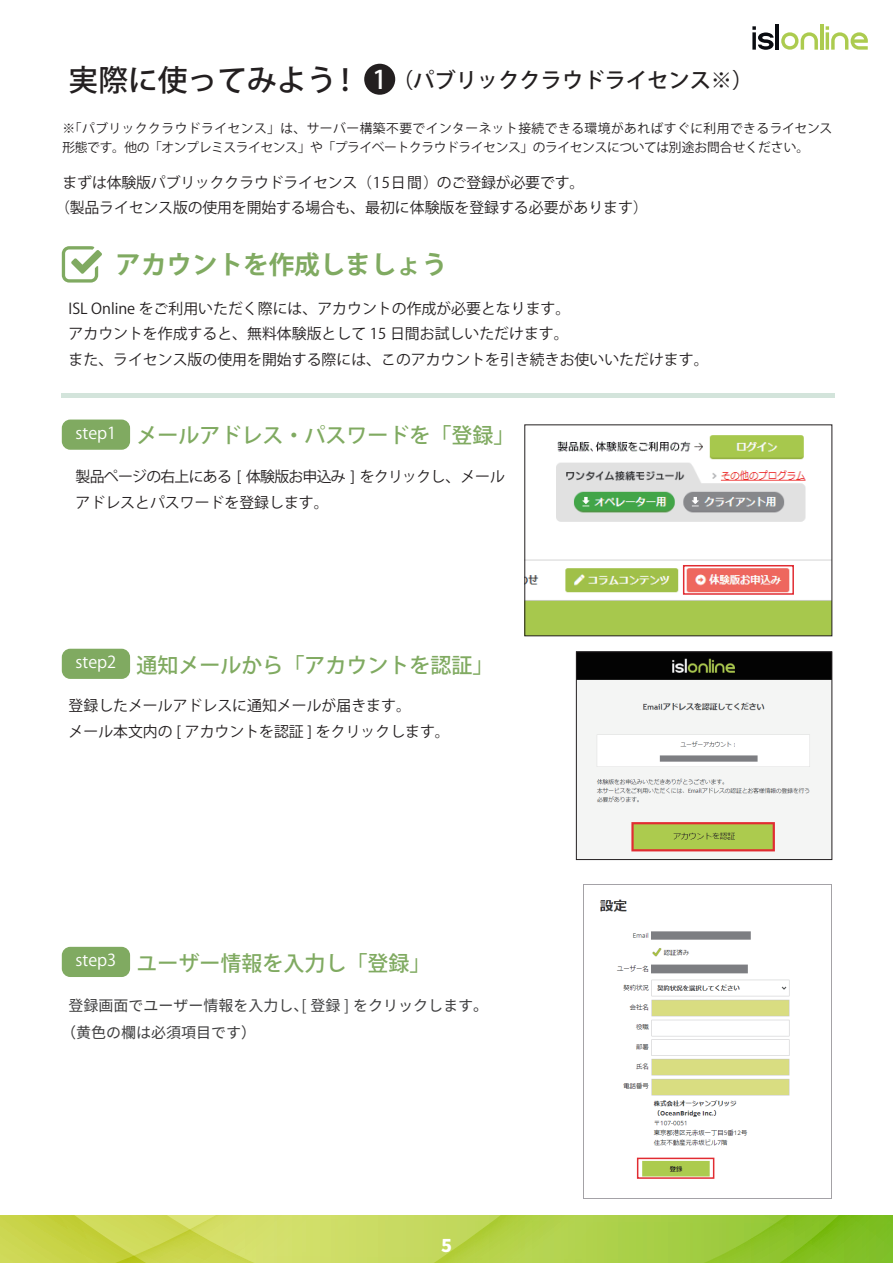
<style>
.page{position:relative;width:893px;height:1263px;background:#fff}
.page>*{position:absolute;margin:0;border:0;box-sizing:border-box;transform-origin:0 0}
.t1{font:700 25.5px "Koz Go Pro";color:#80aa61}
.t2{font:500 21.3px "Koz Go Pro";color:#231f20}
.t3{font:500 21px "Koz Go Pr 6 N";color:#80aa61}
.t4{font:15px/26.2px "Source Han Sans JP";color:#3e3e3f}
.t5{font:14.85px/25.5px "Koz Go Pro";color:#231f20}
.t6{font:14.85px/25.5px "Koz Go Pro";letter-spacing:-.05em;color:#231f20}
.t7{font:12.75px/19.2px "Koz Go Pro";color:#231f20}
.s1{font-size:29.7px}
.s2{font-size:25.5px;color:#fff}
</style>
<div class="page">
<img style="left:526px;top:435px;width:304px;height:199px">
<div style="left:62px;top:419px;width:68px;height:31px;background:#80aa61;border-radius:9px"></div>
<svg style="left:752px;top:26px;width:21px;height:24px"></svg>
<hr style="left:776px;top:24px;width:3px;height:26px;background:#0a0c11">
<svg style="left:781px;top:32px;width:37px;height:18px"></svg>
<hr style="left:820px;top:24px;width:3px;height:26px;background:#accb4f">
<svg style="left:826px;top:26px;width:42px;height:24px"></svg>
<svg style="left:62px;top:246px;width:40px;height:37px"></svg>
<div style="left:524px;top:424px;width:308px;height:212px;border:1px solid #231f20"></div>
<div style="left:683px;top:565px;width:111px;height:30px;border:2px solid #e12c32"></div>
<div style="left:62px;top:649px;width:68px;height:30px;background:#80aa61;border-radius:9px"></div>
<div style="left:62px;top:947px;width:68px;height:30px;background:#80aa61;border-radius:9px"></div>
<div style="left:62px;top:393px;width:773px;height:5px;background:#d3e4db"></div>
<div style="left:364px;top:64px;width:31px;height:31px;background:#231f20;border-radius:50%"></div>
<img style="left:578px;top:653px;width:252px;height:205px">
<div style="left:576px;top:651px;width:256px;height:209px;border:1px solid #231f20"></div>
<img style="left:584px;top:884px;width:248px;height:315px">
<div style="left:637px;top:1157px;width:77px;height:22px;border:2px solid #e12c32"></div>
<svg style="left:0;top:1215px;width:893px;height:47px;background:#b5d24a"></svg>
<h2 class="t2" style="left:69px;top:66px;width:686px"><span class="s1">実際に使ってみよう！</span> <span class="s2">1</span> （パブリッククラウドライセンス※）</h2>
<p class="t7" style="left:63px;top:119px;width:771px">※「パブリッククラウドライセンス」は、サーバー構築不要でインターネット接続できる環境があればすぐに利用できるライセンス形態です。他の「オンプレミスライセンス」や「プライベートクラウドライセンス」のライセンスについては別途お問合せください。</p>
<p class="t5" style="left:55px;top:170px;width:594px;text-indent:7px">まずは体験版パブリッククラウドライセンス（15日間）のご登録が必要です。<br>（製品ライセンス版の使用を開始する場合も、最初に体験版を登録する必要があります）</p>
<h1 class="t1" style="left:116px;top:248px;width:333px">アカウントを作成しましょう</h1>
<p class="t5" style="left:69px;top:296px;width:641px">ISL Online をご利用いただく際には、アカウントの作成が必要となります。<br>アカウントを作成すると、無料体験版として 15 日間お試しいただけます。<br>また、ライセンス版の使用を開始する際には、このアカウントを引き続きお使いいただけます。</p>
<h3 class="t3" style="left:76px;top:424px;width:440px"><sup>step1</sup> メールアドレス・パスワードを「登録」</h3>
<p class="t6" style="left:76px;top:464px;width:431px">製品ページの右上にある [ 体験版お申込み ] をクリックし、メールアドレスとパスワードを登録します。</p>
<h3 class="t3" style="left:76px;top:653px;width:419px"><sup>step2</sup> 通知メールから「アカウントを認証」</h3>
<p class="t5" style="left:69px;top:694px;width:383px">登録したメールアドレスに通知メールが届きます。<br>メール本文内の [ アカウントを認証 ] をクリックします。</p>
<h3 class="t3" style="left:76px;top:951px;width:356px"><sup>step3</sup> ユーザー情報を入力し「登録」</h3>
<p class="t4" style="left:61px;top:993px;width:428px;text-indent:8px">登録画面でユーザー情報を入力し、[ 登録 ] をクリックします。（黄色の欄は必須項目です）</p>
</div>
